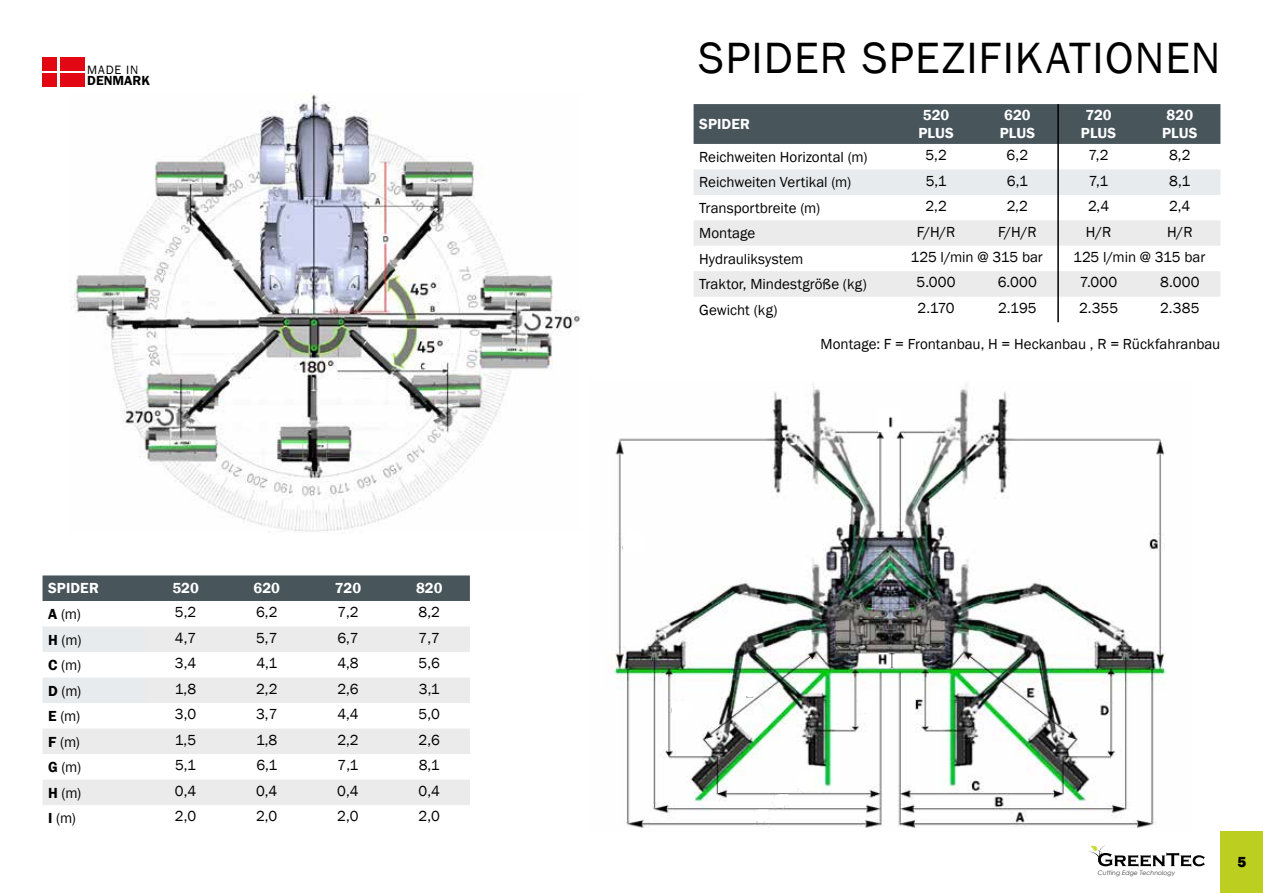
<style>
.page{position:relative;width:1263px;height:893px;background:#fff}
.page>*{position:absolute;margin:0;border:0;box-sizing:border-box;transform-origin:0 0}
.t1{font:45px "Franklin Gothic";letter-spacing:.025em;color:#000}
.t2{font:15px "Franklin Gothic";color:#000}
.t3{font:600 15px/18px "Franklin Gothic";color:#fff}
.t4{font:800 15px "Franklin Gothic";color:#000}
.t5{font:600 13.5px "Franklin Gothic";color:#000}
.t6{font:12.45px "Franklin Gothic";letter-spacing:.07em;color:#000}
.t7{font:italic 6.3px "Century Gothic";color:#3d3c3b}
.s1{font-weight:600}
</style>
<div class="page">
<svg style="left:1088px;top:845px;width:117px;height:22px"></svg>
<img style="left:70px;top:94px;width:513px;height:438px">
<img style="left:607px;top:384px;width:284px;height:444px">
<img style="left:891px;top:384px;width:275px;height:444px">
<svg style="left:622px;top:533px;width:22px;height:21px"></svg>
<svg style="left:858px;top:691px;width:17px;height:21px"></svg>
<svg style="left:797px;top:770px;width:18px;height:22px"></svg>
<svg style="left:671px;top:700px;width:18px;height:22px"></svg>
<svg style="left:743px;top:679px;width:14px;height:18px"></svg>
<svg style="left:753px;top:794px;width:35px;height:28px"></svg>
<img style="left:878px;top:653px;width:19px;height:15px">
<img style="left:879px;top:408px;width:20px;height:23px">
<div style="left:42px;top:57px;width:15px;height:13px;background:#e30613"></div>
<div style="left:60px;top:57px;width:25px;height:13px;background:#e30613"></div>
<div style="left:42px;top:73px;width:15px;height:14px;background:#e30613"></div>
<div style="left:60px;top:73px;width:25px;height:14px;background:#e30613"></div>
<div style="left:693px;top:104px;width:527px;height:40px;background:#48565c"></div>
<div style="left:694px;top:169px;width:526px;height:26px;background:#e8ebed"></div>
<svg style="left:694px;top:220px;width:526px;height:77px"></svg>
<hr style="left:1057px;top:104px;width:2px;height:218px;background:#000">
<div style="left:43px;top:575px;width:427px;height:26px;background:#48565c"></div>
<svg style="left:43px;top:626px;width:427px;height:179px"></svg>
<div style="left:1220px;top:831px;width:43px;height:62px;background:#bccf21"></div>
<p class="t6" style="left:87px;top:62px;width:53px">MADE IN</p>
<p class="t5" style="left:87px;top:72px;width:64px">DENMARK</p>
<p class="t3" style="left:48px;top:580px;width:52px">SPIDER</p>
<p class="t3" style="left:172px;top:580px;width:28px">520</p>
<p class="t3" style="left:254px;top:580px;width:28px">620</p>
<p class="t3" style="left:335px;top:580px;width:28px">720</p>
<p class="t3" style="left:416px;top:580px;width:28px">820</p>
<p class="t2" style="left:48px;top:605px;width:34px"><span class="s1">A</span> (m)</p>
<p class="t2" style="left:175px;top:603px;width:23px">5,2</p>
<p class="t2" style="left:256px;top:603px;width:23px">6,2</p>
<p class="t2" style="left:337px;top:603px;width:23px">7,2</p>
<p class="t2" style="left:419px;top:603px;width:23px">8,2</p>
<p class="t2" style="left:48px;top:630px;width:35px"><span class="s1">H</span> (m)</p>
<p class="t2" style="left:175px;top:628px;width:23px">4,7</p>
<p class="t2" style="left:256px;top:628px;width:23px">5,7</p>
<p class="t2" style="left:337px;top:628px;width:23px">6,7</p>
<p class="t2" style="left:419px;top:628px;width:23px">7,7</p>
<p class="t2" style="left:48px;top:656px;width:34px"><span class="s1">C</span> (m)</p>
<p class="t2" style="left:175px;top:654px;width:23px">3,4</p>
<p class="t2" style="left:256px;top:654px;width:22px">4,1</p>
<p class="t2" style="left:337px;top:654px;width:23px">4,8</p>
<p class="t2" style="left:419px;top:654px;width:23px">5,6</p>
<p class="t2" style="left:48px;top:681px;width:35px"><span class="s1">D</span> (m)</p>
<p class="t2" style="left:175px;top:679px;width:23px">1,8</p>
<p class="t2" style="left:256px;top:679px;width:23px">2,2</p>
<p class="t2" style="left:337px;top:679px;width:23px">2,6</p>
<p class="t2" style="left:419px;top:679px;width:22px">3,1</p>
<p class="t2" style="left:48px;top:707px;width:34px"><span class="s1">E</span> (m)</p>
<p class="t2" style="left:175px;top:705px;width:23px">3,0</p>
<p class="t2" style="left:256px;top:705px;width:23px">3,7</p>
<p class="t2" style="left:337px;top:705px;width:23px">4,4</p>
<p class="t2" style="left:419px;top:705px;width:23px">5,0</p>
<p class="t2" style="left:48px;top:732px;width:33px"><span class="s1">F</span> (m)</p>
<p class="t2" style="left:175px;top:730px;width:23px">1,5</p>
<p class="t2" style="left:256px;top:730px;width:23px">1,8</p>
<p class="t2" style="left:337px;top:730px;width:23px">2,2</p>
<p class="t2" style="left:419px;top:730px;width:23px">2,6</p>
<p class="t2" style="left:48px;top:758px;width:35px"><span class="s1">G</span> (m)</p>
<p class="t2" style="left:175px;top:756px;width:22px">5,1</p>
<p class="t2" style="left:256px;top:756px;width:22px">6,1</p>
<p class="t2" style="left:338px;top:756px;width:22px">7,1</p>
<p class="t2" style="left:419px;top:756px;width:22px">8,1</p>
<p class="t2" style="left:48px;top:783px;width:35px"><span class="s1">H</span> (m)</p>
<p class="t2" style="left:175px;top:781px;width:23px">0,4</p>
<p class="t2" style="left:256px;top:781px;width:23px">0,4</p>
<p class="t2" style="left:337px;top:781px;width:23px">0,4</p>
<p class="t2" style="left:418px;top:781px;width:23px">0,4</p>
<p class="t2" style="left:48px;top:809px;width:29px"><span class="s1">I</span> (m)</p>
<p class="t2" style="left:175px;top:807px;width:23px">2,0</p>
<p class="t2" style="left:256px;top:807px;width:23px">2,0</p>
<p class="t2" style="left:337px;top:807px;width:23px">2,0</p>
<p class="t2" style="left:418px;top:807px;width:23px">2,0</p>
<h1 class="t1" style="left:698px;top:30px;width:523px">SPIDER SPEZIFIKATIONEN</h1>
<p class="t3" style="left:699px;top:115px;width:52px">SPIDER</p>
<p class="t3" style="left:918px;top:106px;width:37px">520<br>PLUS</p>
<p class="t3" style="left:1000px;top:106px;width:37px">620<br>PLUS</p>
<p class="t3" style="left:1081px;top:106px;width:37px;text-align:center">720<br>PLUS</p>
<p class="t3" style="left:1162px;top:106px;width:37px">820<br>PLUS</p>
<p class="t2" style="left:699px;top:148px;width:170px">Reichweiten Horizontal (m)</p>
<p class="t2" style="left:925px;top:146px;width:23px">5,2</p>
<p class="t2" style="left:1007px;top:146px;width:23px">6,2</p>
<p class="t2" style="left:1088px;top:146px;width:22px">7,2</p>
<p class="t2" style="left:1169px;top:146px;width:23px">8,2</p>
<p class="t2" style="left:699px;top:173px;width:153px">Reichweiten Vertikal (m)</p>
<p class="t2" style="left:926px;top:171px;width:22px">5,1</p>
<p class="t2" style="left:1007px;top:171px;width:22px">6,1</p>
<p class="t2" style="left:1089px;top:171px;width:21px">7,1</p>
<p class="t2" style="left:1169px;top:171px;width:23px">8,1</p>
<p class="t2" style="left:699px;top:199px;width:122px">Transportbreite (m)</p>
<p class="t2" style="left:925px;top:197px;width:23px">2,2</p>
<p class="t2" style="left:1007px;top:197px;width:23px">2,2</p>
<p class="t2" style="left:1088px;top:197px;width:23px">2,4</p>
<p class="t2" style="left:1169px;top:197px;width:23px">2,4</p>
<p class="t2" style="left:699px;top:224px;width:58px">Montage</p>
<p class="t2" style="left:917px;top:222px;width:40px">F/H/R</p>
<p class="t2" style="left:998px;top:222px;width:40px">F/H/R</p>
<p class="t2" style="left:1086px;top:222px;width:27px">H/R</p>
<p class="t2" style="left:1167px;top:222px;width:27px">H/R</p>
<p class="t2" style="left:699px;top:249px;width:106px">Hydrauliksystem</p>
<p class="t2" style="left:910px;top:248px;width:134px">125 l/min @ 315 bar</p>
<p class="t2" style="left:1073px;top:248px;width:134px">125 l/min @ 315 bar</p>
<p class="t2" style="left:699px;top:275px;width:169px">Traktor, Mindestgröße (kg)</p>
<p class="t2" style="left:916px;top:273px;width:41px">5.000</p>
<p class="t2" style="left:998px;top:273px;width:41px">6.000</p>
<p class="t2" style="left:1080px;top:273px;width:39px">7.000</p>
<p class="t2" style="left:1160px;top:273px;width:41px">8.000</p>
<p class="t2" style="left:699px;top:300px;width:80px">Gewicht (kg)</p>
<p class="t2" style="left:918px;top:299px;width:39px">2.170</p>
<p class="t2" style="left:998px;top:299px;width:40px">2.195</p>
<p class="t2" style="left:1079px;top:299px;width:41px">2.355</p>
<p class="t2" style="left:1160px;top:299px;width:41px">2.385</p>
<p class="t2" style="left:820px;top:335px;width:401px">Montage: F = Frontanbau, H = Heckanbau , R = Rückfahranbau</p>
<p class="t7" style="left:1098px;top:869px;width:79px">Cutting Edge Technology</p>
<p class="t4" style="left:1237px;top:852px;width:10px">5</p>
</div>
